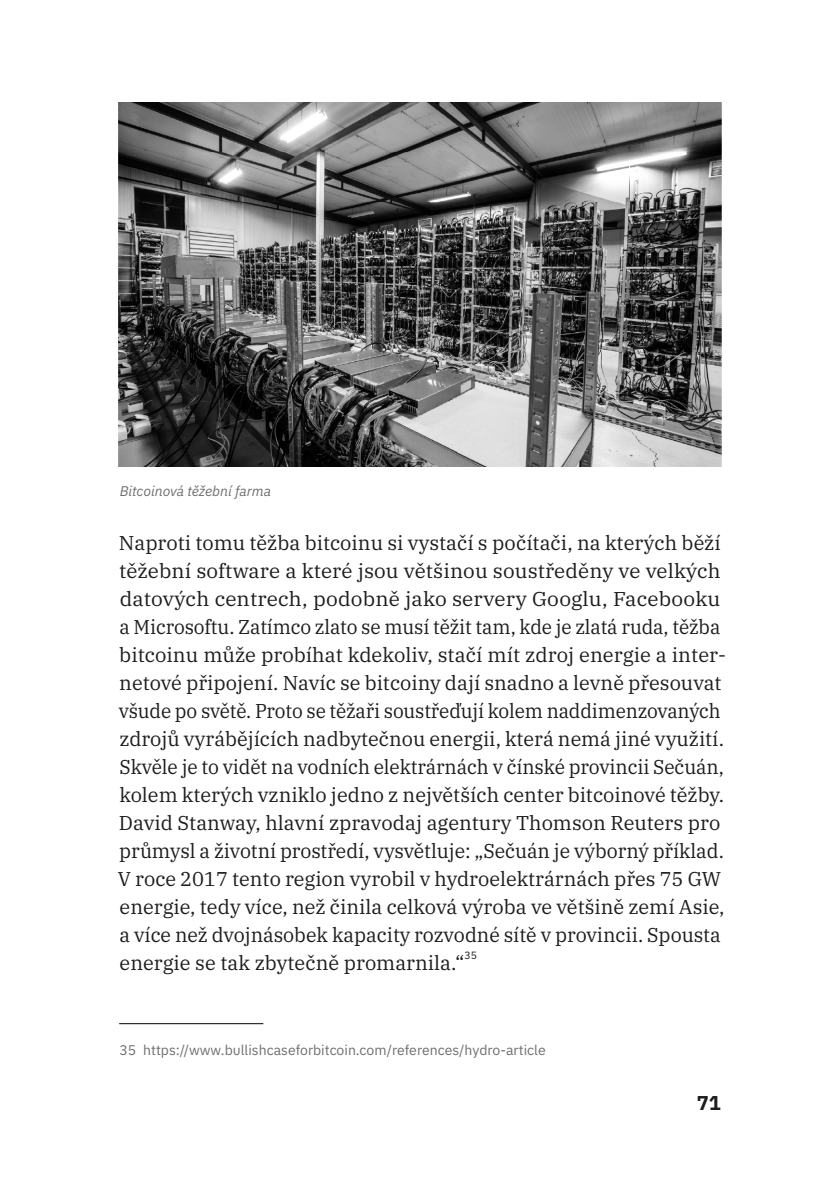
<style>
.page{position:relative;width:840px;height:1191px;background:#fff}
.page>*{position:absolute;margin:0;border:0;box-sizing:border-box;transform-origin:0 0}
.t1{font:20px/28px "IBM Plex Serif";color:#1d1d1b}
.t2{font:700 20px "Braiins Sans";color:#1d1d1b}
.t3{font:14px "Braiins Sans";color:#6f6f6f}
.t4{font:italic 14px "Braiins Sans";color:#6f6f6f}
.t5{font:10.4px "Braiins Sans";color:#1d1d1b}
</style>
<div class="page">
<hr style="left:119px;top:1023px;width:144px;height:1px;background:#000">
<img style="left:119px;top:102px;width:601px;height:364px">
<p class="t4" style="left:120px;top:480px;width:153px">Bitcoinová těžební farma</p>
<p class="t1" style="left:118px;top:527px;width:609px">Naproti tomu těžba bitcoinu si vystačí s počítači, na kterých běží těžební software a které jsou většinou soustředěny ve velkých datových centrech, podobně jako servery Googlu, Facebooku a Microsoftu. Zatímco zlato se musí těžit tam, kde je zlatá ruda, těžba bitcoinu může probíhat kdekoliv, stačí mít zdroj energie a inter&shy;netové připojení. Navíc se bitcoiny dají snadno a levně přesouvat všude po světě. Proto se těžaři soustřeďují kolem naddimenzovaných zdrojů vyrábějících nadbytečnou energii, která nemá jiné využití.<br>Skvěle je to vidět na vodních elektrárnách v čínské provincii Sečuán, kolem kterých vzniklo jedno z největších center bitcoinové těžby.<br>David Stanway, hlavní zpravodaj agentury Thomson Reuters pro průmysl a životní prostředí, vysvětluje: „Sečuán je výborný příklad.<br>V roce 2017 tento region vyrobil v hydroelektrárnách přes 75 GW energie, tedy více, než činila celková výroba ve většině zemí Asie, a více než dvojnásobek kapacity rozvodné sítě v provincii. Spousta energie se tak zbytečně promarnila.“</p>
<p class="t5" style="left:464px;top:947px;width:14px">35</p>
<p class="t3" style="left:119px;top:1039px;width:427px">35 https://www.bullishcaseforbitcoin.com/references/hydro-article</p>
<p class="t2" style="left:696px;top:1087px;width:25px">71</p>
</div>
